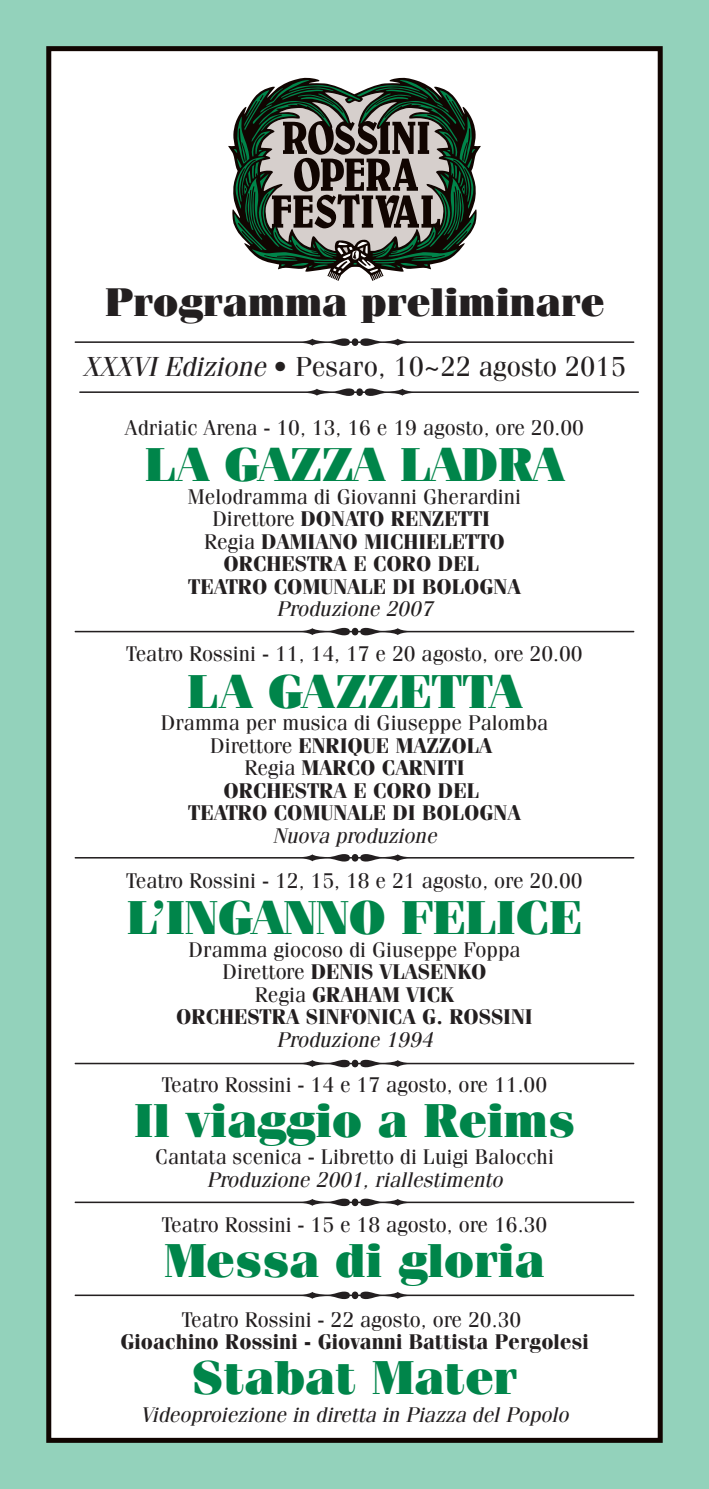
<style>
.page{position:relative;width:709px;height:1489px;background:#fff}
.page>*{position:absolute;margin:0;border:0;box-sizing:border-box;transform-origin:0 0}
.t1{font:900 47.5px "Fenice";color:#00854a}
.t2{font:900 40px "Fenice";color:#231f20}
.t3{font:27.5px "Fenice";color:#231f20}
.t4{font:700 21.25px/22.5px "Fenice";color:#231f20;text-align:center}
.t5{font:21.25px "Fenice";color:#231f20}
.t6{font:italic 21.25px "Fenice";color:#231f20}
.s1{font-style:italic}
.s2{font-weight:400}
</style>
<div class="page">
<div style="left:0;top:0;width:709px;height:1486px;background:#93d2bb"></div>
<div style="left:49px;top:49px;width:611px;height:1391px;background:#fff"></div>
<div style="left:46px;top:46px;width:616px;height:1396px;border:5px solid #110501"></div>
<svg style="left:228px;top:77px;width:253px;height:204px"></svg>
<svg style="left:234px;top:80px;width:241px;height:193px;background:#636c62"></svg>
<svg style="left:75px;top:627px;width:559px;height:8px"></svg>
<svg style="left:75px;top:854px;width:559px;height:7px"></svg>
<svg style="left:75px;top:1059px;width:559px;height:8px"></svg>
<svg style="left:75px;top:1291px;width:559px;height:7px"></svg>
<svg style="left:75px;top:338px;width:559px;height:8px"></svg>
<svg style="left:75px;top:1198px;width:559px;height:7px"></svg>
<svg style="left:79px;top:388px;width:560px;height:8px"></svg>
<h2 class="t2" style="left:104px;top:277px;width:502px">Programma preliminare</h2>
<p class="t3" style="left:83px;top:350px;width:544px"><span class="s1">XXXVI Edizione</span> • Pesaro, 10~22 agosto 2015</p>
<p class="t5" style="left:125px;top:415px;width:461px">Adriatic Arena - 10, 13, 16 e 19 agosto, ore 20.00</p>
<h1 class="t1" style="left:145px;top:435px;width:420px">LA GAZZA LADRA</h1>
<p class="t4" style="left:188px;top:485px;width:335px"><span class="s2">Melodramma di Giovanni Gherardini<br>Direttore</span> DONATO RENZETTI<br><span class="s2">Regia</span> DAMIANO MICHIELETTO<br>ORCHESTRA E CORO DEL<br>TEATRO COMUNALE DI BOLOGNA</p>
<p class="t6" style="left:276px;top:596px;width:158px">Produzione 2007</p>
<p class="t5" style="left:126px;top:641px;width:458px">Teatro Rossini - 11, 14, 17 e 20 agosto, ore 20.00</p>
<h1 class="t1" style="left:187px;top:661px;width:335px">LA GAZZETTA</h1>
<p class="t4" style="left:161px;top:711px;width:389px"><span class="s2">Dramma per musica di Giuseppe Palomba<br>Direttore</span> ENRIQUE MAZZOLA<br><span class="s2">Regia</span> MARCO CARNITI<br>ORCHESTRA E CORO DEL<br>TEATRO COMUNALE DI BOLOGNA</p>
<p class="t6" style="left:272px;top:822px;width:166px">Nuova produzione</p>
<p class="t5" style="left:126px;top:867px;width:458px">Teatro Rossini - 12, 15, 18 e 21 agosto, ore 20.00</p>
<h1 class="t1" style="left:127px;top:888px;width:456px">L’INGANNO FELICE</h1>
<p class="t4" style="left:176px;top:937px;width:358px"><span class="s2">Dramma giocoso di Giuseppe Foppa<br>Direttore</span> DENIS VLASENKO<br><span class="s2">Regia</span> GRAHAM VICK<br>ORCHESTRA SINFONICA G. ROSSINI</p>
<p class="t6" style="left:276px;top:1026px;width:158px">Produzione 1994</p>
<p class="t5" style="left:162px;top:1071px;width:387px">Teatro Rossini - 14 e 17 agosto, ore 11.00</p>
<h1 class="t1" style="left:134px;top:1090px;width:442px">Il viaggio a Reims</h1>
<p class="t5" style="left:155px;top:1144px;width:400px">Cantata scenica - Libretto di Luigi Balocchi</p>
<p class="t6" style="left:206px;top:1166px;width:298px">Produzione 2001, riallestimento</p>
<p class="t5" style="left:162px;top:1211px;width:387px">Teatro Rossini - 15 e 18 agosto, ore 16.30</p>
<h1 class="t1" style="left:164px;top:1230px;width:382px">Messa di gloria</h1>
<p class="t5" style="left:182px;top:1306px;width:341px">Teatro Rossini - 22 agosto, ore 20.30</p>
<p class="t4" style="left:120px;top:1330px;width:470px">Gioachino Rossini - Giovanni Battista Pergolesi</p>
<h1 class="t1" style="left:192px;top:1348px;width:327px">Stabat Mater</h1>
<p class="t6" style="left:140px;top:1401px;width:429px">Videoproiezione in diretta in Piazza del Popolo</p>
</div>
